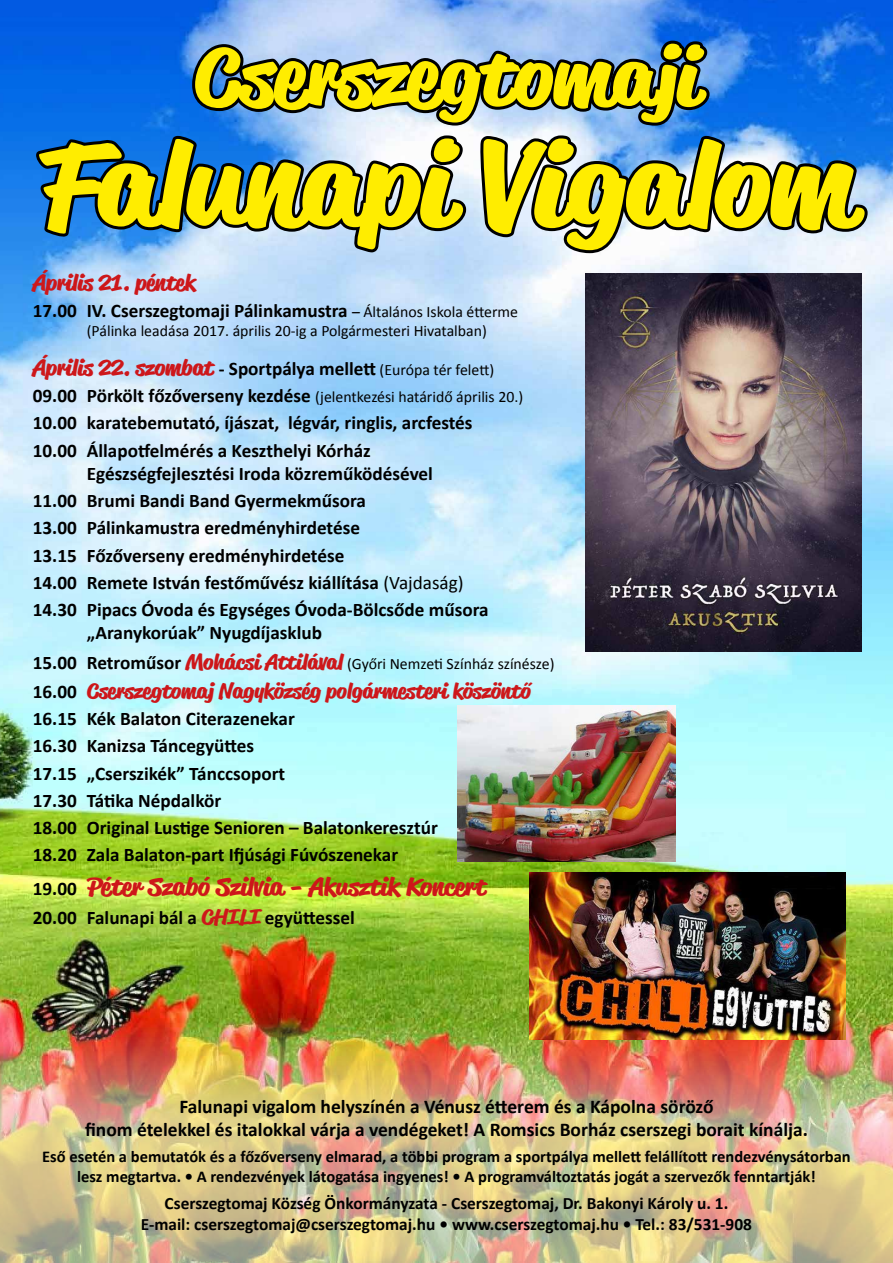
<style>
.page{position:relative;width:893px;height:1263px;background:#fff}
.page>*{position:absolute;margin:0;border:0;box-sizing:border-box;transform-origin:0 0}
.t1{font:700 113.02px "Reklame Script";color:#ffed00}
.t2{font:700 79.12px "Reklame Script";color:#ffed00}
.t3{font:700 24.45px "Reklame Script";color:#cd171a}
.t4{font:700 21.83px "Reklame Script";color:#cd171a}
.t5{font:700 20.77px "Reklame Script";color:#cd171a}
.t6{font:700 19.5px/23.4px "Calibri";color:#000;text-align:center}
.t7{font:700 19.2px/27.3px "Calibri";color:#000}
.t8{font:700 17.33px/20.8px "Calibri";color:#000;text-align:center}
.t9{font:700 16.5px/19.8px "Calibri";color:#000;text-align:center}
.t10{font:15.83px "Calibri";color:#000}
.s1{font-weight:400;font-size:15.83px}
.s2{font-family:"Reklame Script";font-size:21.83px;color:#cd171a}
.s3{font-weight:700;font-size:19.2px}
.s4{font-weight:400}
.s5{font-family:"Reklame Script";font-weight:700;font-size:20.77px;color:#cd171a}
.s6{font-family:"Calibri";font-size:19.2px;color:#000}
.s7{font-family:"Reklame Script";font-size:20.77px;color:#cd171a}
</style>
<div class="page">
<img style="left:0;top:0;width:893px;height:1019px">
<svg style="left:29px;top:0;width:842px;height:471px;background:#80a8d3"></svg>
<img style="left:0;top:1019px;width:893px;height:244px">
<img style="left:457px;top:705px;width:218px;height:157px">
<img style="left:529px;top:873px;width:316px;height:167px">
<img style="left:586px;top:273px;width:275px;height:379px">
<h2 class="t2" style="left:194px;top:21px;width:507px">Cserszegtomaji</h2>
<h1 class="t1" style="left:39px;top:105px;width:817px">Falunapi Vigalom</h1>
<p class="t4" style="left:33px;top:267px;width:164px">Április 21. péntek</p>
<p class="t7" style="left:33px;top:297px;width:487px">17.00 IV. Cserszegtomaji Pálinkamustra <span class="s1">– Általános Iskola étterme</span></p>
<p class="t10" style="left:87px;top:321px;width:402px">(Pálinka leadása 2017. április 20-ig a Polgármesteri Hivatalban)</p>
<p class="t7" style="left:33px;top:355px;width:463px"><span class="s2">Április 22. szombat</span> - Sportpálya mellett <span class="s1">(Európa tér felett)</span></p>
<p class="t10" style="left:33px;top:387px;width:492px"><span class="s3">09.00 Pörkölt főzőverseny kezdése</span> (jelentkezési határidő április 20.)</p>
<p class="t7" style="left:33px;top:409px;width:441px">10.00 karatebemutató, íjászat, légvár, ringlis, arcfestés<br>10.00 Állapotfelmérés a Keszthelyi Kórház</p>
<p class="t7" style="left:33px;top:460px;width:457px;text-indent:54px">Egészségfejlesztési Iroda közreműködésével<br>11.00 Brumi Bandi Band Gyermekműsora<br>13.00 Pálinkamustra eredményhirdetése<br>13.15 Főzőverseny eredményhirdetése<br>14.00 Remete István festőművész kiállítása <span class="s4">(Vajdaság)<br></span>14.30 Pipacs Óvoda és Egységes Óvoda-Bölcsőde műsora</p>
<p class="t7" style="left:87px;top:619px;width:237px">„Aranykorúak” Nyugdíjasklub</p>
<p class="t10" style="left:33px;top:653px;width:523px"><span class="s3">15.00 Retroműsor</span> <span class="s5">Mohácsi Attilával</span> (Győri Nemzeti Színház színésze)</p>
<p class="t5" style="left:33px;top:676px;width:499px"><span class="s6">16.00</span> Cserszegtomaj Nagyközség polgármesteri köszöntő</p>
<p class="t7" style="left:33px;top:705px;width:406px">16.15 Kék Balaton Citerazenekar<br>16.30 Kanizsa Táncegyüttes<br>17.15 „Cserszikék” Tánccsoport<br>17.30 Tátika Népdalkör<br>18.00 Original Lustige Senioren – Balatonkeresztúr 18.20 Zala Balaton-part Ifjúsági Fúvószenekar</p>
<p class="t3" style="left:33px;top:869px;width:455px"><span class="s6">19.00</span> Péter Szabó Szilvia - Akusztik Koncert</p>
<p class="t7" style="left:33px;top:904px;width:323px">20.00 Falunapi bál a <span class="s7">CHILI</span> együttessel</p>
<p class="t6" style="left:85px;top:1094px;width:724px">Falunapi vigalom helyszínén a Vénusz étterem és a Kápolna söröző<br>finom ételekkel és italokkal várja a vendégeket! A Romsics Borház cserszegi borait kínálja.</p>
<p class="t9" style="left:42px;top:1147px;width:810px">Eső esetén a bemutatók és a főzőverseny elmarad, a többi program a sportpálya mellett felállított rendezvénysátorban lesz megtartva. • A rendezvények látogatása ingyenes! • A programváltoztatás jogát a szervezők fenntartják!</p>
<p class="t8" style="left:141px;top:1193px;width:612px">Cserszegtomaj Község Önkormányzata - Cserszegtomaj, Dr. Bakonyi Károly u. 1.<br>E-mail: cserszegtomaj@cserszegtomaj.hu • www.cserszegtomaj.hu • Tel.: 83/531-908</p>
</div>
